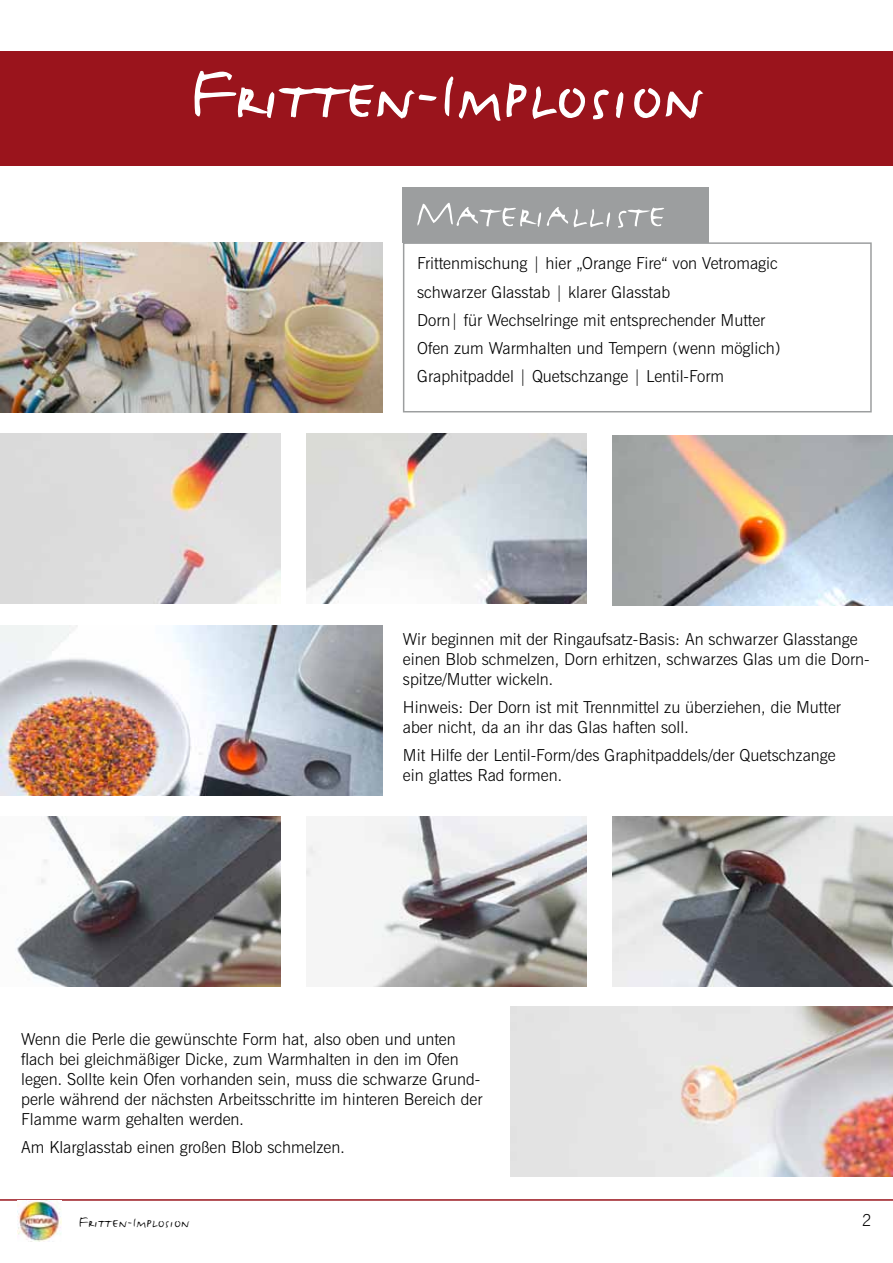
<style>
.page{position:relative;width:893px;height:1263px;background:#fff}
.page>*{position:absolute;margin:0;border:0;box-sizing:border-box;transform-origin:0 0}
.t1{font:90px "FF Justlefthand Caps";color:#fff}
.t2{font:54px "FF Justlefthand Caps";color:#fff}
.t3{font:19.5px "FF Justlefthand Caps";color:#000}
.t4{font:300 16.5px/19.8px "News Gothic BT";color:#000}
</style>
<div class="page">
<hr style="left:0;top:1199px;width:893px;height:2px;background:#9a141c">
<img style="left:17px;top:1200px;width:44px;height:41px">
<div style="left:0;top:51px;width:893px;height:115px;background:#9a141c"></div>
<svg style="left:195px;top:70px;width:242px;height:49px"></svg>
<svg style="left:444px;top:76px;width:180px;height:45px"></svg>
<svg style="left:634px;top:88px;width:70px;height:31px"></svg>
<div style="left:403px;top:242px;width:469px;height:170px;border:2px solid #9c9e9f"></div>
<div style="left:403px;top:187px;width:306px;height:55px;background:#9c9e9f"></div>
<img style="left:0;top:242px;width:383px;height:170px">
<img style="left:0;top:434px;width:281px;height:170px">
<img style="left:612px;top:436px;width:281px;height:170px">
<img style="left:306px;top:434px;width:281px;height:170px">
<img style="left:0;top:625px;width:383px;height:170px">
<img style="left:612px;top:816px;width:281px;height:170px">
<img style="left:306px;top:816px;width:281px;height:170px">
<img style="left:510px;top:1007px;width:383px;height:170px">
<img style="left:16px;top:816px;width:265px;height:170px">
<h1 class="t1" style="left:190px;top:37px;width:514px">Fritten-Implosion</h1>
<h2 class="t2" style="left:416px;top:179px;width:252px">Materialliste</h2>
<p class="t4" style="left:417px;top:249px;width:365px;line-height:28.3px">Frittenmischung | hier „Orange Fire“ von Vetromagic schwarzer Glasstab | klarer Glasstab<br>Dorn| für Wechselringe mit entsprechender Mutter Ofen zum Warmhalten und Tempern (wenn möglich)<br>Graphitpaddel | Quetschzange | Lentil-Form</p>
<p class="t4" style="left:403px;top:629px;width:468px">Wir beginnen mit der Ringaufsatz-Basis: An schwarzer Glasstange einen Blob schmelzen, Dorn erhitzen, schwarzes Glas um die Dorn&shy;spitze/Mutter wickeln.</p>
<p class="t4" style="left:403px;top:697px;width:440px">Hinweis: Der Dorn ist mit Trennmittel zu überziehen, die Mutter aber nicht, da an ihr das Glas haften soll.</p>
<p class="t4" style="left:403px;top:745px;width:434px">Mit Hilfe der Lentil-Form/des Graphitpaddels/der Quetschzange ein glattes Rad formen.</p>
<p class="t4" style="left:21px;top:1029px;width:463px">Wenn die Perle die gewünschte Form hat, also oben und unten flach bei gleichmäßiger Dicke, zum Warmhalten in den im Ofen legen. Sollte kein Ofen vorhanden sein, muss die schwarze Grund&shy;perle während der nächsten Arbeitsschritte im hinteren Bereich der Flamme warm gehalten werden.</p>
<p class="t4" style="left:21px;top:1137px;width:325px">Am Klarglasstab einen großen Blob schmelzen.</p>
<p class="t3" style="left:79px;top:1209px;width:112px">Fritten-Implosion</p>
<p class="t4" style="left:862px;top:1210px;width:11px">2</p>
</div>
